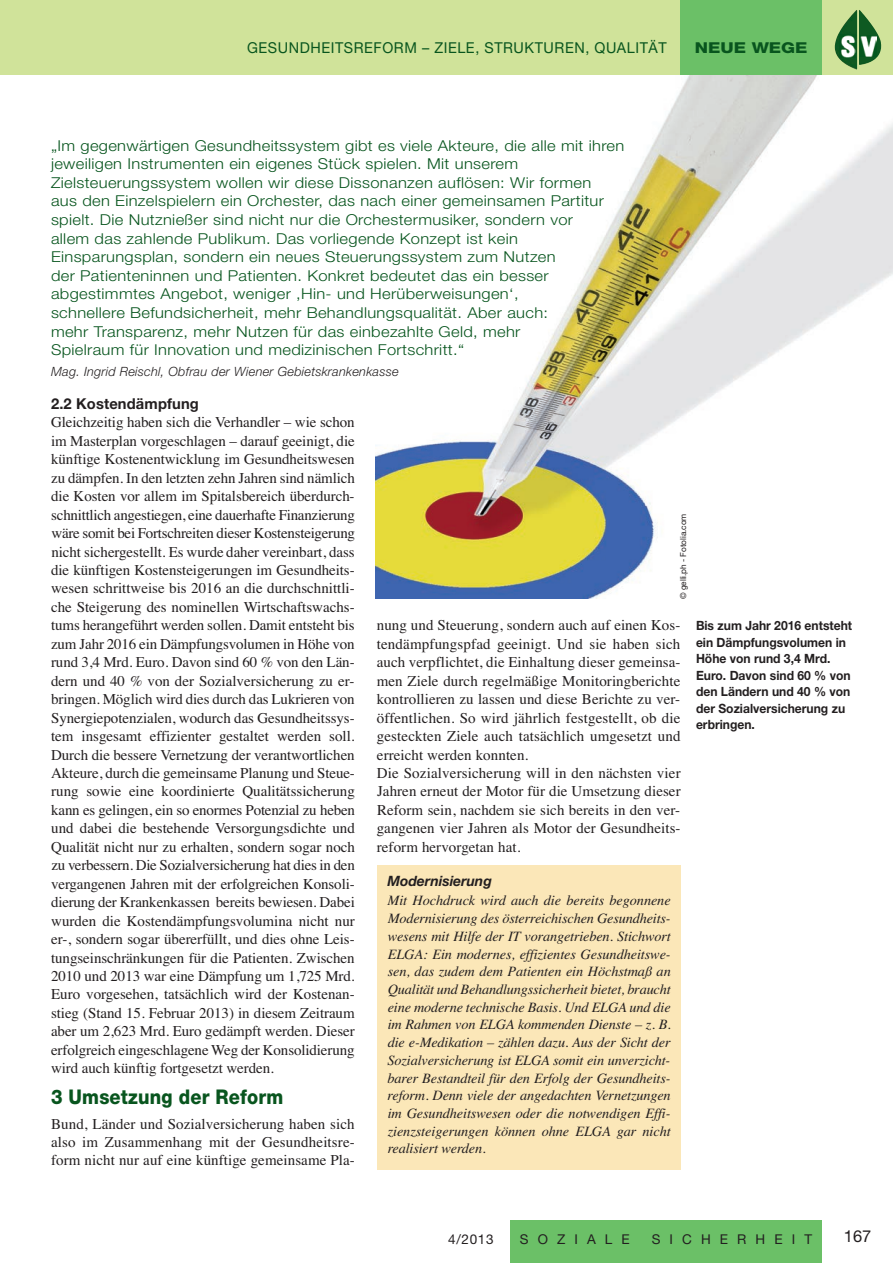
<style>
.page{position:relative;width:893px;height:1263px;background:#fff}
.page>*{position:absolute;margin:0;border:0;box-sizing:border-box;transform-origin:0 0}
.t1{font:800 20.25px "Helvetica Neue";letter-spacing:.01em;color:#08551e;scale:.9 1}
.t2{font:16.5px "Helvetica Neue";color:#231f20}
.t3{font:15px/18.5px "Times";letter-spacing:.005em;color:#231f20;text-align:justify}
.t4{font:300 15px/18.6px "Helvetica Neue";letter-spacing:.02em;color:#08551e;scale:1.1 1}
.t5{font:15px "Helvetica Neue";letter-spacing:.04em;color:#08551e;scale:.96 1}
.t6{font:700 15px "Helvetica Neue";letter-spacing:.01em;color:#231f20}
.t7{font:800 15px "Helvetica Neue";color:#08551e;scale:1.2 1}
.t8{font:italic 14.25px/17.7px "Times";letter-spacing:-.005em;color:#231f20;text-align:justify}
.t9{font:italic 700 14.25px "Helvetica Neue";letter-spacing:-.005em;color:#231f20}
.t10{font:13.5px "Helvetica Neue";letter-spacing:.675em;color:#231f20}
.t11{font:700 12.75px/16.5px "Helvetica Neue";color:#231f20;scale:.95 1}
.t12{font:italic 300 12.75px "Helvetica Neue";letter-spacing:.02em;color:#231f20}
.t13{font:8.25px "Helvetica Neue";letter-spacing:-.005em;color:#231f20}
</style>
<div class="page">
<img style="left:376px;top:74px;width:517px;height:525px">
<div style="left:0;top:0;width:893px;height:74px;background:#d0e39a"></div>
<div style="left:680px;top:0;width:142px;height:74px;background:#6bc067"></div>
<div style="left:510px;top:1220px;width:312px;height:43px;background:#6bc067"></div>
<img style="left:859px;top:10px;width:22px;height:55px">
<img style="left:835px;top:10px;width:22px;height:60px">
<img style="left:839px;top:35px;width:17px;height:22px">
<img style="left:861px;top:36px;width:15px;height:21px">
<div style="left:377px;top:865px;width:303px;height:304px;background:#fbe7b8"></div>
<p class="t5" style="left:247px;top:43px;width:439px">GESUNDHEITSREFORM – ZIELE, STRUKTUREN, QUALITÄT</p>
<p class="t7" style="left:695px;top:43px;width:96px">NEUE WEGE</p>
<p class="t4" style="left:51px;top:135px;width:523px">„Im gegenwärtigen Gesundheitssystem gibt es viele Akteure, die alle mit ihren jeweiligen Instrumenten ein eigenes Stück spielen. Mit unserem Zielsteuerungssystem wollen wir diese Dissonanzen auflösen: Wir formen<br>aus den Einzelspielern ein Orchester, das nach einer gemeinsamen Partitur spielt. Die Nutznießer sind nicht nur die Orchestermusiker, sondern vor<br>allem das zahlende Publikum. Das vorliegende Konzept ist kein Einsparungsplan, sondern ein neues Steuerungssystem zum Nutzen<br>der Patienteninnen und Patienten. Konkret bedeutet das ein besser abgestimmtes Angebot, weniger ,Hin- und Herüberweisungen‘,<br>schnellere Befundsicherheit, mehr Behandlungsqualität. Aber auch:<br>mehr Transparenz, mehr Nutzen für das einbezahlte Geld, mehr<br>Spielraum für Innovation und medizinischen Fortschritt.“</p>
<p class="t12" style="left:51px;top:361px;width:349px">Mag. Ingrid Reischl, Obfrau der Wiener Gebietskrankenkasse</p>
<p class="t6" style="left:51px;top:392px;width:149px">2.2 Kostendämpfung</p>
<p class="t3" style="left:51px;top:413px;width:306px">Gleichzeitig haben sich die Verhandler – wie schon im Masterplan vorgeschlagen – darauf geeinigt, die künftige Kostenentwicklung im Gesundheitswesen zu dämpfen. In den letzten zehn Jahren sind nämlich die Kosten vor allem im Spitalsbereich überdurch&shy;schnittlich angestiegen, eine dauerhafte Finanzierung wäre somit bei Fortschreiten dieser Kostensteigerung nicht sichergestellt. Es wurde daher vereinbart, dass die künftigen Kostensteigerungen im Gesundheits&shy;wesen schrittweise bis 2016 an die durchschnittli&shy;che Steigerung des nominellen Wirtschaftswachs&shy;tums herangeführt werden sollen. Damit entsteht bis zum Jahr 2016 ein Dämpfungsvolumen in Höhe von rund 3,4 Mrd. Euro. Davon sind 60 % von den Län&shy;dern und 40 % von der Sozialversicherung zu er&shy;bringen. Möglich wird dies durch das Lukrieren von Synergiepotenzialen, wodurch das Gesundheitssys&shy;tem insgesamt effizienter gestaltet werden soll.<br>Durch die bessere Vernetzung der verantwortlichen Akteure, durch die gemeinsame Planung und Steue&shy;rung sowie eine koordinierte Qualitätssicherung kann es gelingen, ein so enormes Potenzial zu heben und dabei die bestehende Versorgungsdichte und Qualität nicht nur zu erhalten, sondern sogar noch zu verbessern. Die Sozialversicherung hat dies in den vergangenen Jahren mit der erfolgreichen Konsoli&shy;dierung der Krankenkassen bereits bewiesen. Dabei wurden die Kostendämpfungsvolumina nicht nur er-, sondern sogar übererfüllt, und dies ohne Leis&shy;tungseinschränkungen für die Patienten. Zwischen 2010 und 2013 war eine Dämpfung um 1,725 Mrd.<br>Euro vorgesehen, tatsächlich wird der Kostenan&shy;stieg (Stand 15. Februar 2013) in diesem Zeitraum aber um 2,623 Mrd. Euro gedämpft werden. Dieser erfolgreich eingeschlagene Weg der Konsolidierung wird auch künftig fortgesetzt werden.</p>
<h1 class="t1" style="left:51px;top:1090px;width:259px">3 Umsetzung der Reform</h1>
<p class="t3" style="left:51px;top:1114px;width:305px">Bund, Länder und Sozialversicherung haben sich also im Zusammenhang mit der Gesundheitsre&shy;form nicht nur auf eine künftige gemeinsame Pla-</p>
<p class="t13" style="left:680px;top:599px;width:87px;rotate:-90deg">© gelli.ph - Fotolia.com</p>
<p class="t3" style="left:377px;top:616px;width:306px;text-align:left">nung und Steuerung, sondern auch auf einen Kos&shy;tendämpfungspfad geeinigt. Und sie haben sich auch verpflichtet, die Einhaltung dieser gemeinsa&shy;men Ziele durch regelmäßige Monitoringberichte kontrollieren zu lassen und diese Berichte zu ver&shy;öffentlichen. So wird jährlich festgestellt, ob die gesteckten Ziele auch tatsächlich umgesetzt und erreicht werden konnten.<br>Die Sozialversicherung will in den nächsten vier Jahren erneut der Motor für die Umsetzung dieser Reform sein, nachdem sie sich bereits in den ver&shy;gangenen vier Jahren als Motor der Gesundheits&shy;reform hervorgetan hat.</p>
<p class="t9" style="left:388px;top:869px;width:106px">Modernisierung</p>
<p class="t8" style="left:388px;top:892px;width:285px">Mit Hochdruck wird auch die bereits begonnene Modernisierung des österreichischen Gesundheits&shy;wesens mit Hilfe der IT vorangetrieben. Stichwort ELGA: Ein modernes, effizientes Gesundheitswe&shy;sen, das zudem dem Patienten ein Höchstmaß an Qualität und Behandlungssicherheit bietet, braucht eine moderne technische Basis. Und ELGA und die im Rahmen von ELGA kommenden Dienste – z. B. die e-Medikation – zählen dazu. Aus der Sicht der Sozialversicherung ist ELGA somit ein unverzicht&shy;barer Bestandteil für den Erfolg der Gesundheits&shy;reform. Denn viele der angedachten Vernetzungen im Gesundheitswesen oder die notwendigen Effi&shy;zienzsteigerungen können ohne ELGA gar nicht realisiert werden.</p>
<p class="t11" style="left:696px;top:618px;width:166px">Bis zum Jahr 2016 entsteht ein Dämpfungsvolumen in<br>Höhe von rund 3,4 Mrd.<br>Euro. Davon sind 60 % von den Ländern und 40 % von der Sozialversicherung zu erbringen.</p>
<p class="t10" style="left:448px;top:1234px;width:47px">4/2013</p>
<p class="t10" style="left:520px;top:1234px;width:111px">SOZIALE</p>
<p class="t10" style="left:652px;top:1234px;width:162px">SICHERHEIT</p>
<p class="t2" style="left:844px;top:1230px;width:29px">167</p>
</div>
